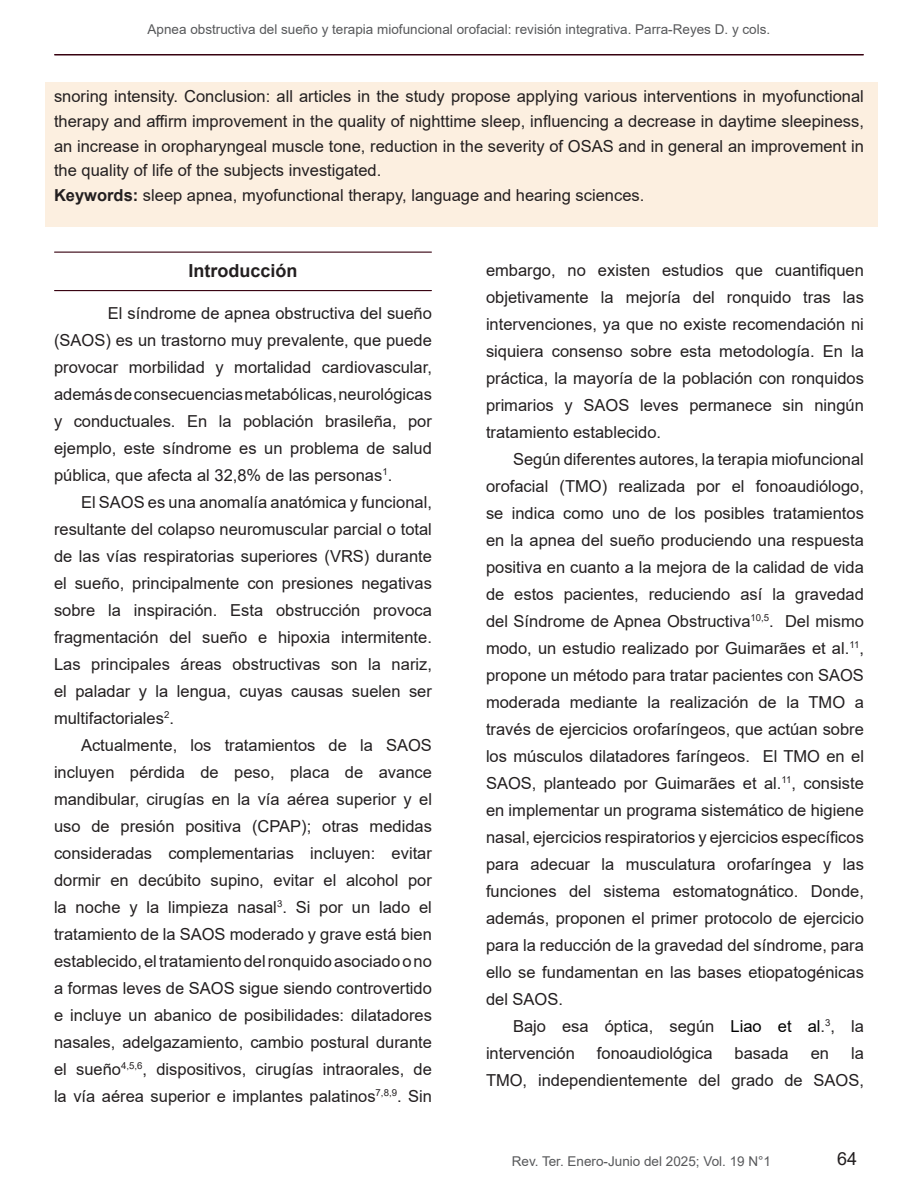
<style>
.page{position:relative;width:918px;height:1188px;background:#fff}
.page>*{position:absolute;margin:0;border:0;box-sizing:border-box;transform-origin:0 0}
.Título_del_artículo{font:700 18px "Arial";color:#231f20}
.t1{font:18px "Arial";color:#231f20}
.Párrafo_con_sangría{font:16.5px/27px "Arial";color:#231f20;text-align:justify}
.Texto_de_artículo{font:16.5px/24.8px "Arial";color:#231f20;text-align:justify}
.Título_corto{font:13.5px "Arial";color:#57585a}
.s1{font-weight:700}
.s2{color:#000}
</style>
<div class="page">
<hr style="left:55px;top:54px;width:808px;height:2px;background:#36010f">
<div style="left:45px;top:82px;width:833px;height:145px;background:#fcefe0"></div>
<hr style="left:55px;top:252px;width:376px;height:1px;background:#36010f">
<hr style="left:55px;top:290px;width:376px;height:1px;background:#36010f">
<p class="Título_corto" style="left:148px;top:20px;width:624px">Apnea obstructiva del sueño y terapia miofuncional orofacial: revisión integrativa. Parra-Reyes D. y cols.</p>
<p class="Texto_de_artículo" style="left:54px;top:84px;width:811px">snoring intensity. Conclusion: all articles in the study propose applying various interventions in myofunctional therapy and affirm improvement in the quality of nighttime sleep, influencing a decrease in daytime sleepiness, an increase in oropharyngeal muscle tone, reduction in the severity of OSAS and in general an improvement in the quality of life of the subjects investigated.</p>
<p class="Texto_de_artículo" style="left:54px;top:183px;width:592px"><span class="s1">Keywords:</span> sleep apnea, myofunctional therapy, language and hearing sciences.</p>
<p class="Título_del_artículo" style="left:189px;top:258px;width:111px">Introducción</p>
<p class="Párrafo_con_sangría" style="left:54px;top:300px;width:380px;text-indent:54px">El síndrome de apnea obstructiva del sueño (SAOS) es un trastorno muy prevalente, que puede provocar morbilidad y mortalidad cardiovascular, además de consecuencias metabólicas, neurológicas y conductuales. En la población brasileña, por ejemplo, este síndrome es un problema de salud pública, que afecta al 32,8% de las personas<sup>1</sup>.</p>
<p class="Párrafo_con_sangría" style="left:54px;top:489px;width:379px;text-indent:27px">El SAOS es una anomalía anatómica y funcional, resultante del colapso neuromuscular parcial o total de las vías respiratorias superiores (VRS) durante el sueño, principalmente con presiones negativas sobre la inspiración. Esta obstrucción provoca fragmentación del sueño e hipoxia intermitente.<br>Las principales áreas obstructivas son la nariz, el paladar y la lengua, cuyas causas suelen ser multifactoriales<sup>2</sup>.</p>
<p class="Párrafo_con_sangría" style="left:54px;top:732px;width:379px;text-indent:27px">Actualmente, los tratamientos de la SAOS incluyen pérdida de peso, placa de avance mandibular, cirugías en la vía aérea superior y el uso de presión positiva (CPAP); otras medidas consideradas complementarias incluyen: evitar dormir en decúbito supino, evitar el alcohol por la noche y la limpieza nasal<sup>3</sup>. Si por un lado el tratamiento de la SAOS moderado y grave está bien establecido, el tratamiento del ronquido asociado o no a formas leves de SAOS sigue siendo controvertido e incluye un abanico de posibilidades: dilatadores nasales, adelgazamiento, cambio postural durante el sueño<sup>4,5,6</sup>, dispositivos, cirugías intraorales, de la vía aérea superior e implantes palatinos<sup>7,8,9</sup>. Sin</p>
<p class="Párrafo_con_sangría" style="left:486px;top:256px;width:379px">embargo, no existen estudios que cuantifiquen objetivamente la mejoría del ronquido tras las intervenciones, ya que no existe recomendación ni siquiera consenso sobre esta metodología. En la práctica, la mayoría de la población con ronquidos primarios y SAOS leves permanece sin ningún tratamiento establecido.</p>
<p class="Párrafo_con_sangría" style="left:486px;top:445px;width:380px;text-indent:27px">Según diferentes autores, la terapia miofuncional orofacial (TMO) realizada por el fonoaudiólogo, se indica como uno de los posibles tratamientos en la apnea del sueño produciendo una respuesta positiva en cuanto a la mejora de la calidad de vida de estos pacientes, reduciendo así la gravedad del Síndrome de Apnea Obstructiva<sup>10,5</sup>. Del mismo modo, un estudio realizado por Guimarães et al.<sup>11</sup>, propone un método para tratar pacientes con SAOS moderada mediante la realización de la TMO a través de ejercicios orofaríngeos, que actúan sobre los músculos dilatadores faríngeos. El TMO en el SAOS, planteado por Guimarães et al.<sup>11</sup>, consiste en implementar un programa sistemático de higiene nasal, ejercicios respiratorios y ejercicios específicos para adecuar la musculatura orofaríngea y las funciones del sistema estomatognático. Donde, además, proponen el primer protocolo de ejercicio para la reducción de la gravedad del síndrome, para ello se fundamentan en las bases etiopatogénicas del SAOS.</p>
<p class="Párrafo_con_sangría" style="left:486px;top:1012px;width:379px;text-indent:27px">Bajo esa óptica, según <span class="s2">Liao et al</span>.<sup>3</sup>, la intervención</p>
<p class="Párrafo_con_sangría" style="left:597px;top:1039px;width:117px">fonoaudiológica</p>
<p class="Párrafo_con_sangría" style="left:735px;top:1039px;width:56px">basada</p>
<p class="Párrafo_con_sangría" style="left:811px;top:1039px;width:20px">en</p>
<p class="Párrafo_con_sangría" style="left:486px;top:1039px;width:380px;text-align:right">la<br>TMO, independientemente del grado de SAOS,</p>
<p class="Título_corto" style="left:512px;top:1152px;width:261px">Rev. Ter. Enero-Junio del 2025; Vol. 19 N°1</p>
<p class="t1" style="left:837px;top:1147px;width:22px">64</p>
</div>
